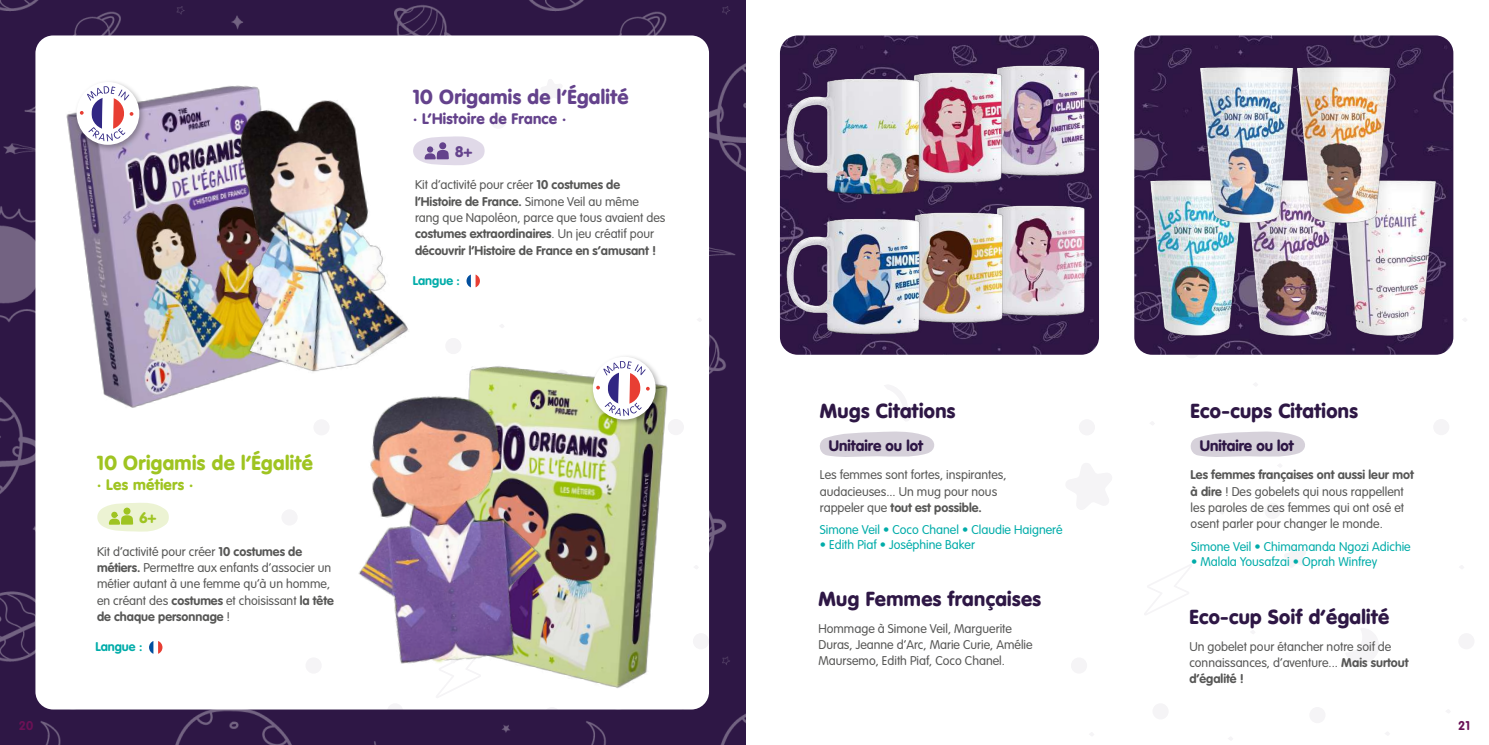
<style>
.page{position:relative;width:1489px;height:745px;background:#fff}
.page>*{position:absolute;margin:0;border:0;box-sizing:border-box;transform-origin:0 0}
.t1{font:900 20px "VAG Rounded Std";letter-spacing:.02em;color:#2e1745}
.t2{font:900 20px "VAG Rounded Std";letter-spacing:.02em;color:#64428c}
.t3{font:900 20px "VAG Rounded Std";letter-spacing:.02em;color:#9fc421}
.t4{font:900 15px "VAG Rounded Std";color:#2e1745}
.t5{font:900 15px "VAG Rounded Std";letter-spacing:.02em;color:#64428c}
.t6{font:900 15px "VAG Rounded Std";letter-spacing:.02em;color:#9fc421}
.t7{font:300 12.5px/16.2px "VAG Rounded Std";color:#575756}
.t8{font:300 12.5px "VAG Rounded Std";color:#00aca9}
.t9{font:700 12.5px "VAG Rounded Std";color:#00aca9}
.t10{font:700 12.5px "VAG Rounded Std";color:#6a1155}
.s1{font-weight:700}
</style>
<div class="page">
<img style="left:0;top:0;width:745px;height:744px">
<div style="left:35px;top:35px;width:674px;height:674px;background:#fff;border-radius:18px"></div>
<img style="left:1134px;top:35px;width:319px;height:319px">
<img style="left:780px;top:35px;width:318px;height:319px">
<img style="left:1025px;top:199px;width:74px;height:140px">
<img style="left:949px;top:41px;width:150px;height:158px">
<svg style="left:462px;top:735px;width:6px;height:5px"></svg>
<svg style="left:1029px;top:106px;width:6px;height:5px"></svg>
<svg style="left:500px;top:324px;width:4px;height:4px"></svg>
<svg style="left:323px;top:731px;width:6px;height:5px"></svg>
<svg style="left:679px;top:709px;width:6px;height:4px"></svg>
<svg style="left:619px;top:730px;width:6px;height:5px"></svg>
<svg style="left:544px;top:706px;width:16px;height:16px"></svg>
<div style="left:305px;top:657px;width:17px;height:16px;background:#f5f4f6;border-radius:50%"></div>
<div style="left:281px;top:509px;width:17px;height:16px;background:#f5f4f6;border-radius:50%"></div>
<div style="left:445px;top:338px;width:16px;height:16px;background:#f5f4f6;border-radius:50%"></div>
<div style="left:692px;top:632px;width:17px;height:17px;background:#f5f4f6;border-radius:50%"></div>
<div style="left:313px;top:419px;width:16px;height:16px;background:#f5f4f6;border-radius:50%"></div>
<svg style="left:387px;top:702px;width:16px;height:17px"></svg>
<svg style="left:884px;top:385px;width:33px;height:36px"></svg>
<svg style="left:1082px;top:315px;width:6px;height:5px"></svg>
<svg style="left:1284px;top:546px;width:22px;height:21px"></svg>
<svg style="left:541px;top:79px;width:21px;height:22px"></svg>
<svg style="left:1066px;top:463px;width:46px;height:47px"></svg>
<svg style="left:1144px;top:564px;width:48px;height:51px"></svg>
<svg style="left:1346px;top:628px;width:33px;height:35px"></svg>
<div style="left:1309px;top:706px;width:16px;height:16px;background:#f5f4f6;border-radius:50%"></div>
<div style="left:1070px;top:657px;width:17px;height:16px;background:#f5f4f6;border-radius:50%"></div>
<div style="left:1264px;top:502px;width:16px;height:16px;background:#f5f4f6;border-radius:50%"></div>
<div style="left:490px;top:113px;width:16px;height:16px;background:#f5f4f6;border-radius:50%"></div>
<svg style="left:1183px;top:342px;width:16px;height:16px"></svg>
<div style="left:1432px;top:418px;width:17px;height:17px;background:#f5f4f6;border-radius:50%"></div>
<div style="left:1458px;top:632px;width:16px;height:17px;background:#f5f4f6;border-radius:50%"></div>
<div style="left:1078px;top:419px;width:16px;height:16px;background:#f5f4f6;border-radius:50%"></div>
<div style="left:1152px;top:702px;width:16px;height:17px;background:#f5f4f6;border-radius:50%"></div>
<img style="left:1149px;top:163px;width:176px;height:179px">
<img style="left:1325px;top:161px;width:116px;height:189px">
<svg style="left:1190px;top:431px;width:115px;height:36px"></svg>
<svg style="left:820px;top:431px;width:114px;height:26px;background:#dcd8df"></svg>
<img style="left:1195px;top:50px;width:196px;height:179px">
<img style="left:943px;top:188px;width:82px;height:158px">
<img style="left:866px;top:49px;width:158px;height:158px">
<img style="left:779px;top:219px;width:164px;height:136px">
<img style="left:779px;top:53px;width:164px;height:166px">
<img style="left:33px;top:59px;width:128px;height:365px">
<img style="left:436px;top:366px;width:259px;height:332px">
<img style="left:161px;top:85px;width:248px;height:314px">
<img style="left:348px;top:381px;width:200px;height:302px">
<div style="left:589px;top:353px;width:74px;height:74px;background:#000;opacity:.3"></div>
<div style="left:592px;top:356px;width:63px;height:63px;background:#fff;border-radius:50%"></div>
<svg style="left:596px;top:360px;width:53px;height:56px"></svg>
<div style="left:73px;top:79px;width:74px;height:73px;background:#000;opacity:.3"></div>
<div style="left:76px;top:82px;width:63px;height:63px;background:#fff;border-radius:50%"></div>
<svg style="left:80px;top:86px;width:53px;height:55px"></svg>
<svg style="left:97px;top:503px;width:72px;height:28px;background:#e5efc5"></svg>
<svg style="left:466px;top:274px;width:14px;height:13px"></svg>
<svg style="left:149px;top:641px;width:13px;height:12px"></svg>
<svg style="left:413px;top:136px;width:72px;height:29px"></svg>
<h1 class="t2" style="left:413px;top:85px;width:217px">10 Origamis de l’Égalité</h1>
<p class="t5" style="left:413px;top:109px;width:155px">· L’Histoire de France ·</p>
<p class="t5" style="left:455px;top:142px;width:19px">8+</p>
<p class="t7" style="left:415px;top:177px;width:252px">Kit d’activité pour créer <span class="s1">10 costumes de l’Histoire de France.</span> Simone Veil au même rang que Napoléon, parce que tous avaient des <span class="s1">costumes extraordinaires</span>. Un jeu créatif pour <span class="s1">découvrir l’Histoire de France en s’amusant !</span></p>
<h1 class="t3" style="left:97px;top:451px;width:217px">10 Origamis de l’Égalité</h1>
<p class="t6" style="left:97px;top:475px;width:97px">· Les métiers ·</p>
<p class="t6" style="left:139px;top:508px;width:19px">6+</p>
<p class="t7" style="left:97px;top:543px;width:238px">Kit d’activité pour créer <span class="s1">10 costumes de métiers.</span> Permettre aux enfants d’associer un métier autant à une femme qu’à un homme, en créant des <span class="s1">costumes</span> et choisissant <span class="s1">la tête de chaque personnage</span> !</p>
<p class="t9" style="left:95px;top:639px;width:48px">Langue :</p>
<p class="t9" style="left:413px;top:273px;width:48px">Langue :</p>
<h1 class="t1" style="left:819px;top:398px;width:137px">Mugs Citations</h1>
<p class="t4" style="left:829px;top:436px;width:96px">Unitaire ou lot</p>
<p class="t7" style="left:819px;top:467px;width:188px">Les femmes sont fortes, inspirantes, audacieuses... Un mug pour nous rappeler que <span class="s1">tout est possible.</span></p>
<p class="t8" style="left:819px;top:522px;width:244px">Simone Veil • Coco Chanel • Claudie Haigneré</p>
<p class="t8" style="left:819px;top:537px;width:157px">• Edith Piaf • Joséphine Baker</p>
<h1 class="t1" style="left:818px;top:586px;width:224px">Mug Femmes françaises</h1>
<p class="t7" style="left:818px;top:620px;width:216px">Hommage à Simone Veil, Marguerite<br>Duras, Jeanne d’Arc, Marie Curie, Amélie<br>Maursemo, Edith Piaf, Coco Chanel.</p>
<h1 class="t1" style="left:1190px;top:398px;width:169px">Eco-cups Citations</h1>
<p class="t4" style="left:1199px;top:436px;width:96px">Unitaire ou lot</p>
<p class="t7" style="left:1190px;top:467px;width:224px"><span class="s1">Les femmes françaises ont aussi leur mot à dire</span> ! Des gobelets qui nous rappellent les paroles de ces femmes qui ont osé et osent parler pour changer le monde.</p>
<p class="t8" style="left:1190px;top:539px;width:221px">Simone Veil • Chimamanda Ngozi Adichie</p>
<p class="t8" style="left:1190px;top:554px;width:188px">• Malala Yousafzai • Oprah Winfrey</p>
<h1 class="t1" style="left:1189px;top:604px;width:201px">Eco-cup Soif d’égalité</h1>
<p class="t7" style="left:1189px;top:638px;width:221px">Un gobelet pour étancher notre soif de connaissances, d’aventure... <span class="s1">Mais surtout d’égalité !</span></p>
<p class="t10" style="left:19px;top:717px;width:16px">20</p>
<p class="t10" style="left:1457px;top:717px;width:13px">21</p>
</div>
